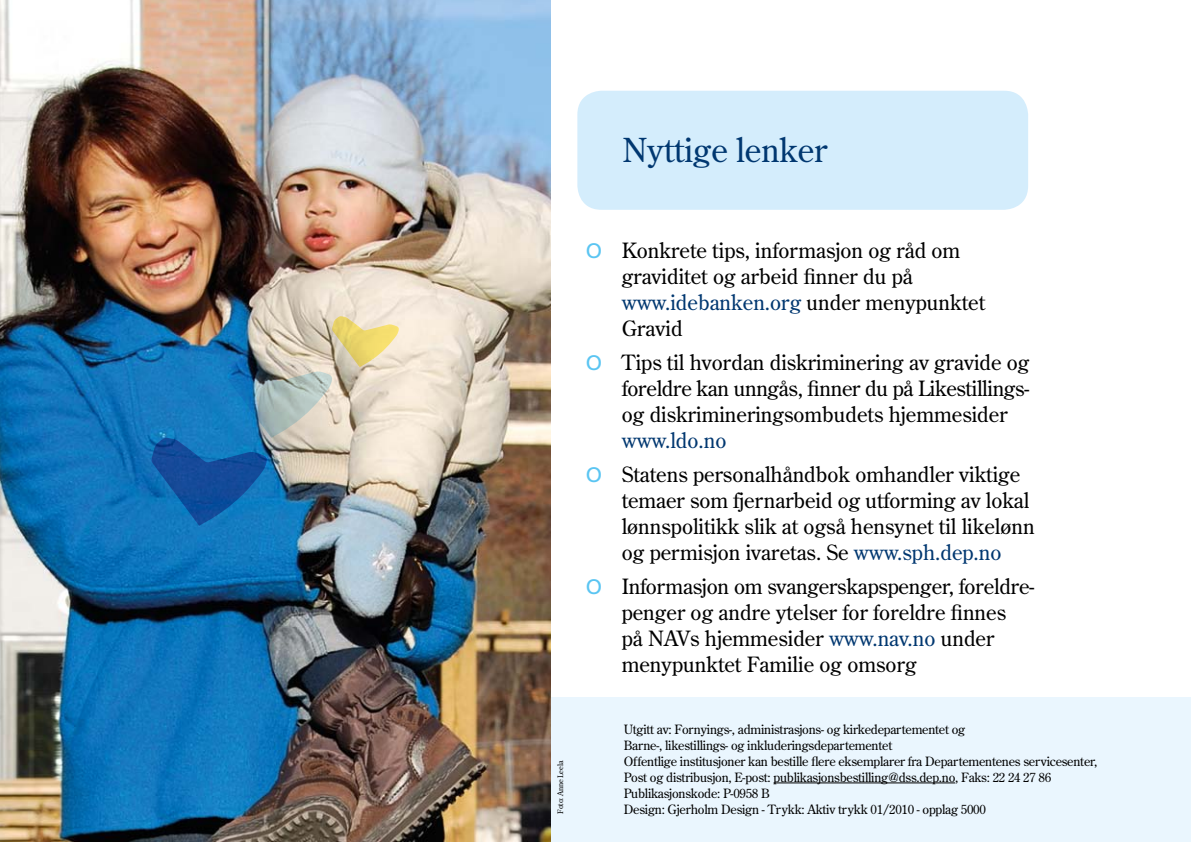
<style>
.page{position:relative;width:1191px;height:842px;background:#fff}
.page>*{position:absolute;margin:0;border:0;box-sizing:border-box;transform-origin:0 0}
.t1{font:33px "Century Old Style";color:#003770}
.t2{font:21px/26px "Century Old Style";color:#000}
.t3{font:12.8px/16px "Century Old Style";letter-spacing:-.02em;color:#000}
.t4{font:7.6px "Century Old Style";letter-spacing:-.02em;color:#000}
.s1{font-family:"Frutiger";color:#5bc5f2}
.s2{color:#003770}
</style>
<div class="page">
<div style="left:539px;top:697px;width:652px;height:145px;background:#eaf6fe"></div>
<div style="left:577px;top:91px;width:451px;height:119px;background:#d4edfc;border-radius:24px"></div>
<img style="left:0;top:0;width:550px;height:842px">
<img style="left:151px;top:316px;width:248px;height:210px">
<hr style="left:773px;top:782px;width:182px;height:1px;background:#000">
<h1 class="t1" style="left:622px;top:128px;width:206px">Nyttige lenker</h1>
<p class="t4" style="left:555px;top:814px;width:55px;rotate:-90deg">Foto: Anne Leela</p>
<p class="t2" style="left:622px;top:237px;width:365px;text-indent:-36px"><span class="s1">O</span> Konkrete tips, informasjon og råd om graviditet og arbeid finner du på <span class="s2">www.idebanken.org</span> under menypunktet<br>Gravid</p>
<p class="t2" style="left:622px;top:349px;width:409px;text-align:justify;text-indent:-36px"><span class="s1">O</span> Tips til hvordan diskriminering av gravide og foreldre kan unngås, finner du på Likestillings&shy;og diskrimineringsombudets hjemmesider</p>
<p class="t2" style="left:586px;top:423px;width:436px;line-height:34px;text-indent:36px"><span class="s2">www.ldo.no<br></span><span class="s1">O</span> Statens personalhåndbok omhandler viktige</p>
<p class="t2" style="left:621px;top:487px;width:414px">temaer som fjernarbeid og utforming av lokal lønnspolitikk slik at også hensynet til likelønn og permisjon ivaretas. Se <span class="s2">www.sph.dep.no</span></p>
<p class="t2" style="left:622px;top:573px;width:414px;text-indent:-36px"><span class="s1">O</span> Informasjon om svangerskapspenger, foreldre&shy;penger og andre ytelser for foreldre finnes<br>på NAVs hjemmesider <span class="s2">www.nav.no</span> under menypunktet Familie og omsorg</p>
<p class="t3" style="left:623px;top:721px;width:475px">Utgitt av: Fornyings-, administrasjons- og kirkedepartementet og<br>Barne-, likestillings- og inkluderingsdepartementet<br>Offentlige institusjoner kan bestille flere eksemplarer fra Departementenes servicesenter, Post og distribusjon, E-post: publikasjonsbestilling@dss.dep.no, Faks: 22 24 27 86<br>Publikasjonskode: P-0958 B</p>
<p class="t3" style="left:624px;top:801px;width:363px">Design: Gjerholm Design - Trykk: Aktiv trykk 01/2010 - opplag 5000</p>
</div>
